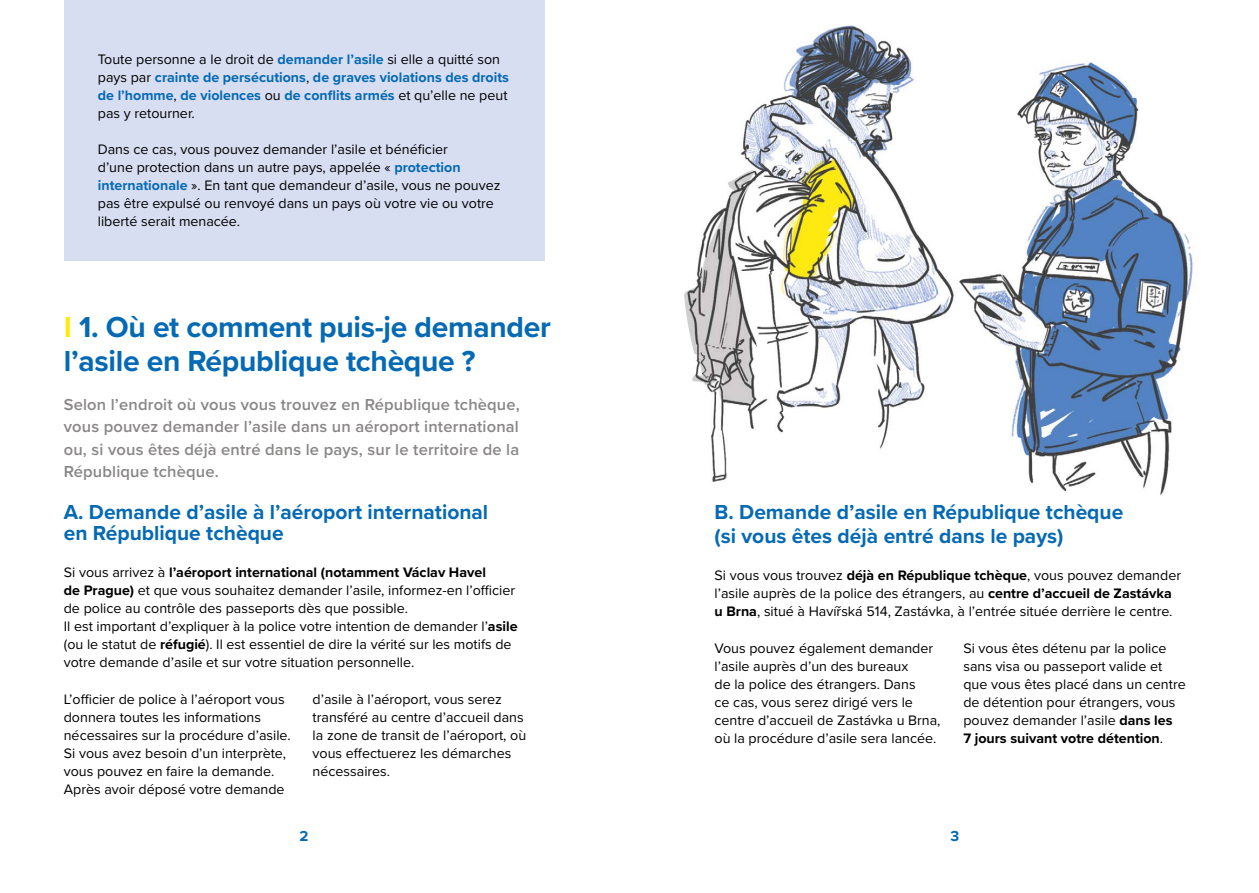
<style>
.page{position:relative;width:1259px;height:893px;background:#fff}
.page>*{position:absolute;margin:0;border:0;box-sizing:border-box;transform-origin:0 0}
.t1{font:700 30px/34.5px "Proxima Nova";letter-spacing:-.01em;color:#056ab3}
.t2{font:700 21px/24px "Proxima Nova";color:#056ab3}
.t3{font:600 16.5px/22.5px "Proxima Nova";letter-spacing:.01em;color:#898686;text-align:justify}
.t4{font:700 15px "Proxima Nova";color:#056ab3}
.t5{font:14.25px/18px "Proxima Nova";color:#000}
.t6{font:700 14.25px/18px "Proxima Nova";color:#056ab3}
.s1{font-weight:400;color:#000}
.s2{font-weight:700;color:#056ab3}
.s3{color:#feea0f}
.s4{font-weight:700}
</style>
<div class="page">
<img style="left:684px;top:25px;width:509px;height:470px">
<div style="left:64px;top:0;width:480px;height:260px;background:#d8def2"></div>
<p class="t6" style="left:98px;top:50px;width:413px"><span class="s1">Toute personne a le droit de</span> demander l’asile <span class="s1">si elle a quitté son pays par</span> crainte de persécutions<span class="s1">,</span> de graves violations des droits de l’homme<span class="s1">,</span> de violences <span class="s1">ou</span> de conflits armés <span class="s1">et qu’elle ne peut pas y retourner.</span></p>
<p class="t5" style="left:98px;top:139px;width:404px">Dans ce cas, vous pouvez demander l’asile et bénéficier<br>d’une protection dans un autre pays, appelée « <span class="s2">protection internationale</span> ». En tant que demandeur d’asile, vous ne pouvez pas être expulsé ou renvoyé dans un pays où votre vie ou votre liberté serait menacée.</p>
<h1 class="t1" style="left:64px;top:309px;width:488px"><span class="s3">I</span> 1. Où et comment puis-je demander l’asile en République tchèque ?</h1>
<p class="t3" style="left:64px;top:393px;width:457px">Selon l’endroit où vous vous trouvez en République tchèque, vous pouvez demander l’asile dans un aéroport international ou, si vous êtes déjà entré dans le pays, sur le territoire de la République tchèque.</p>
<h2 class="t2" style="left:64px;top:501px;width:426px;line-height:21px">A. Demande d’asile à l’aéroport international en République tchèque</h2>
<h2 class="t2" style="left:714px;top:500px;width:410px">B. Demande d’asile en République tchèque (si vous êtes déjà entré dans le pays)</h2>
<p class="t5" style="left:64px;top:563px;width:455px">Si vous arrivez à <span class="s4">l’aéroport international (notamment Václav Havel<br>de Prague)</span> et que vous souhaitez demander l’asile, informez-en l’officier de police au contrôle des passeports dès que possible.<br>Il est important d’expliquer à la police votre intention de demander l’<span class="s4">asile </span>(ou le statut de <span class="s4">réfugié</span>). Il est essentiel de dire la vérité sur les motifs de votre demande d’asile et sur votre situation personnelle.</p>
<p class="t5" style="left:714px;top:566px;width:468px">Si vous vous trouvez <span class="s4">déjà en République tchèque</span>, vous pouvez demander l’asile auprès de la police des étrangers, au <span class="s4">centre d’accueil de Zastávka u Brna</span>, situé à Havířská 514, Zastávka, à l’entrée située derrière le centre.</p>
<p class="t5" style="left:64px;top:689px;width:228px">L’officier de police à l’aéroport vous donnera toutes les informations nécessaires sur la procédure d’asile.<br>Si vous avez besoin d’un interprète, vous pouvez en faire la demande.<br>Après avoir déposé votre demande</p>
<p class="t5" style="left:313px;top:689px;width:215px">d’asile à l’aéroport, vous serez transféré au centre d’accueil dans la zone de transit de l’aéroport, où vous effectuerez les démarches nécessaires.</p>
<p class="t5" style="left:714px;top:638px;width:227px">Vous pouvez également demander l’asile auprès d’un des bureaux<br>de la police des étrangers. Dans<br>ce cas, vous serez dirigé vers le centre d’accueil de Zastávka u Brna, où la procédure d’asile sera lancée.</p>
<p class="t5" style="left:963px;top:638px;width:224px">Si vous êtes détenu par la police sans visa ou passeport valide et que vous êtes placé dans un centre de détention pour étrangers, vous pouvez demander l’asile <span class="s4">dans les<br>7 jours suivant votre détention</span>.</p>
<p class="t4" style="left:300px;top:825px;width:10px">2</p>
<p class="t4" style="left:950px;top:825px;width:10px">3</p>
</div>
